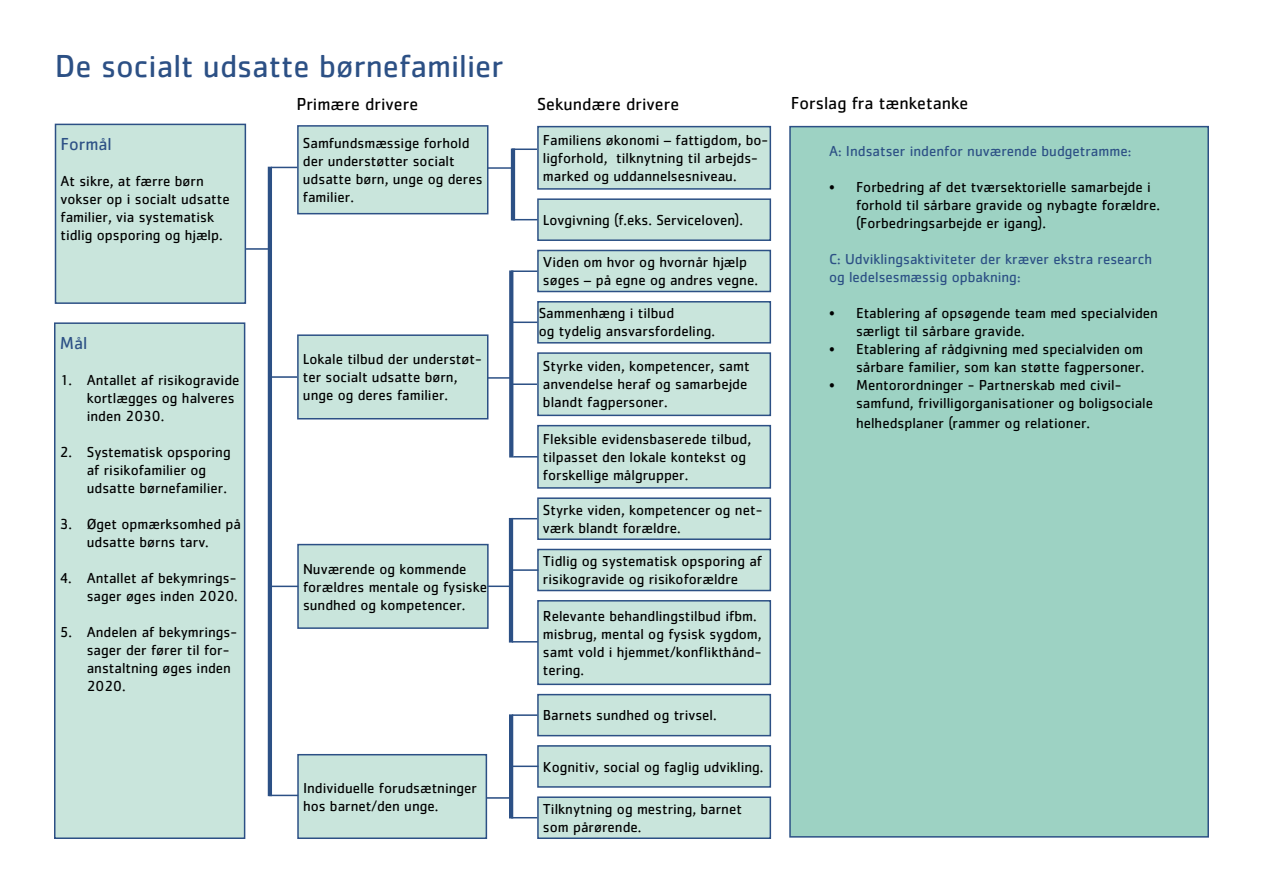
<style>
.page{position:relative;width:1263px;height:893px;background:#fff}
.page>*{position:absolute;margin:0;border:0;box-sizing:border-box;transform-origin:0 0}
.t1{font:33px "Cachet Std";color:#2c5085}
.t2{font:18px "Cachet Std";color:#000}
.t3{font:18px "Cachet Std";color:#2c5085}
.t4{font:15px/18px "Cachet Std";color:#000}
.t5{font:15px/18px "Cachet Std";color:#2c5085}
</style>
<div class="page">
<div style="left:790px;top:127px;width:418px;height:710px;background:#9dd2c3"></div>
<div style="left:789px;top:126px;width:420px;height:712px;border:2px solid #2c5085"></div>
<div style="left:56px;top:124px;width:189px;height:179px;background:#c9e5dc"></div>
<div style="left:55px;top:124px;width:191px;height:180px;border:2px solid #2c5085"></div>
<div style="left:55px;top:323px;width:190px;height:515px;background:#c9e5dc"></div>
<div style="left:54px;top:322px;width:191px;height:517px;border:2px solid #2c5085"></div>
<div style="left:298px;top:126px;width:190px;height:88px;background:#c9e5dc"></div>
<div style="left:297px;top:125px;width:191px;height:89px;border:2px solid #2c5085"></div>
<div style="left:298px;top:335px;width:190px;height:84px;background:#c9e5dc"></div>
<div style="left:297px;top:334px;width:191px;height:85px;border:2px solid #2c5085"></div>
<div style="left:298px;top:755px;width:188px;height:83px;background:#c9e5dc"></div>
<div style="left:297px;top:754px;width:190px;height:85px;border:2px solid #2c5085"></div>
<div style="left:538px;top:353px;width:232px;height:62px;background:#c9e5dc"></div>
<div style="left:537px;top:352px;width:234px;height:64px;border:2px solid #2c5085"></div>
<div style="left:538px;top:549px;width:232px;height:41px;background:#c9e5dc"></div>
<div style="left:537px;top:549px;width:234px;height:42px;border:2px solid #2c5085"></div>
<div style="left:538px;top:498px;width:232px;height:41px;background:#c9e5dc"></div>
<div style="left:537px;top:497px;width:234px;height:43px;border:2px solid #2c5085"></div>
<div style="left:538px;top:601px;width:232px;height:83px;background:#c9e5dc"></div>
<div style="left:537px;top:600px;width:234px;height:85px;border:2px solid #2c5085"></div>
<div style="left:538px;top:695px;width:232px;height:41px;background:#c9e5dc"></div>
<div style="left:537px;top:694px;width:234px;height:42px;border:2px solid #2c5085"></div>
<div style="left:538px;top:746px;width:232px;height:41px;background:#c9e5dc"></div>
<div style="left:537px;top:745px;width:234px;height:43px;border:2px solid #2c5085"></div>
<div style="left:538px;top:797px;width:232px;height:41px;background:#c9e5dc"></div>
<div style="left:537px;top:796px;width:234px;height:43px;border:2px solid #2c5085"></div>
<hr style="left:511px;top:148px;width:4px;height:72px;background:#2c5085">
<svg style="left:512px;top:149px;width:25px;height:1px"></svg>
<svg style="left:513px;top:219px;width:24px;height:1px"></svg>
<hr style="left:488px;top:167px;width:24px;height:2px;background:#2c5085">
<hr style="left:268px;top:167px;width:4px;height:629px;background:#2c5085">
<svg style="left:271px;top:167px;width:26px;height:1px"></svg>
<hr style="left:246px;top:248px;width:25px;height:2px;background:#2c5085">
<svg style="left:269px;top:795px;width:29px;height:1px"></svg>
<hr style="left:271px;top:376px;width:26px;height:2px;background:#2c5085">
<div style="left:538px;top:250px;width:232px;height:41px;background:#c9e5dc"></div>
<div style="left:537px;top:250px;width:234px;height:42px;border:2px solid #2c5085"></div>
<div style="left:538px;top:199px;width:232px;height:41px;background:#c9e5dc"></div>
<div style="left:537px;top:198px;width:234px;height:43px;border:2px solid #2c5085"></div>
<div style="left:538px;top:127px;width:232px;height:62px;background:#c9e5dc"></div>
<div style="left:537px;top:126px;width:234px;height:64px;border:2px solid #2c5085"></div>
<div style="left:298px;top:545px;width:190px;height:83px;background:#c9e5dc"></div>
<div style="left:297px;top:544px;width:192px;height:85px;border:2px solid #2c5085"></div>
<svg style="left:271px;top:586px;width:27px;height:1px"></svg>
<div style="left:538px;top:302px;width:232px;height:41px;background:#c9e5dc"></div>
<div style="left:537px;top:301px;width:234px;height:43px;border:2px solid #2c5085"></div>
<div style="left:538px;top:426px;width:232px;height:62px;background:#c9e5dc"></div>
<div style="left:537px;top:425px;width:234px;height:64px;border:2px solid #2c5085"></div>
<svg style="left:509px;top:270px;width:4px;height:187px"></svg>
<svg style="left:511px;top:322px;width:26px;height:1px"></svg>
<svg style="left:513px;top:456px;width:25px;height:1px"></svg>
<hr style="left:512px;top:383px;width:25px;height:2px;background:#2c5085">
<hr style="left:487px;top:377px;width:25px;height:2px;background:#2c5085">
<svg style="left:513px;top:817px;width:24px;height:1px"></svg>
<hr style="left:486px;top:797px;width:25px;height:2px;background:#2c5085">
<hr style="left:512px;top:714px;width:25px;height:2px;background:#2c5085">
<hr style="left:509px;top:714px;width:4px;height:104px;background:#2c5085">
<hr style="left:513px;top:765px;width:25px;height:2px;background:#2c5085">
<hr style="left:511px;top:270px;width:26px;height:2px;background:#2c5085">
<hr style="left:512px;top:641px;width:26px;height:2px;background:#2c5085">
<hr style="left:488px;top:585px;width:25px;height:2px;background:#2c5085">
<svg style="left:513px;top:518px;width:24px;height:1px"></svg>
<hr style="left:509px;top:518px;width:4px;height:125px;background:#2c5085">
<hr style="left:513px;top:569px;width:25px;height:2px;background:#2c5085">
<h1 class="t1" style="left:55px;top:46px;width:450px">De socialt udsatte børnefamilier</h1>
<p class="t2" style="left:296px;top:93px;width:123px">Primære drivere</p>
<p class="t2" style="left:537px;top:94px;width:143px">Sekundære drivere</p>
<p class="t2" style="left:791px;top:93px;width:179px">Forslag fra tænketanke</p>
<p class="t3" style="left:61px;top:133px;width:53px">Formål</p>
<p class="t4" style="left:61px;top:172px;width:171px">At sikre, at færre børn vokser op i socialt udsatte familier, via systematisk tidlig opsporing og hjælp.</p>
<p class="t3" style="left:60px;top:332px;width:29px">Mål</p>
<p class="t4" style="left:87px;top:370px;width:154px;text-indent:-27px">1. Antallet af risikogravide kortlægges og halveres inden 2030.</p>
<p class="t4" style="left:87px;top:442px;width:145px;text-indent:-27px">2. Systematisk opsporing af risikofamilier og udsatte børnefamilier.</p>
<p class="t4" style="left:60px;top:514px;width:183px;text-align:center">3. Øget opmærksomhed på udsatte børns tarv.</p>
<p class="t4" style="left:60px;top:568px;width:180px;text-align:right">4. Antallet af bekymrings&shy;sager øges inden 2020.</p>
<p class="t4" style="left:87px;top:622px;width:152px;text-indent:-27px">5. Andelen af bekymrings&shy;sager der fører til for&shy;anstaltning øges inden<br>2020.</p>
<p class="t4" style="left:303px;top:134px;width:181px">Samfundsmæssige forhold der understøtter socialt udsatte børn, unge og deres familier.</p>
<p class="t4" style="left:303px;top:350px;width:180px">Lokale tilbud der understøt&shy;ter socialt udsatte børn, unge og deres familier.</p>
<p class="t4" style="left:303px;top:559px;width:186px">Nuværende og kommende forældres mentale og fysiske sundhed og kompetencer.</p>
<p class="t4" style="left:303px;top:778px;width:176px">Individuelle forudsætninger hos barnet/den unge.</p>
<p class="t4" style="left:543px;top:131px;width:227px">Familiens økonomi – fattigdom, bo&shy;ligforhold, tilknytning til arbejds&shy;marked og uddannelsesniveau.</p>
<p class="t4" style="left:543px;top:211px;width:201px">Lovgivning (f.eks. Serviceloven).</p>
<p class="t4" style="left:543px;top:253px;width:216px">Viden om hvor og hvornår hjælp søges – på egne og andres vegne.</p>
<p class="t4" style="left:539px;top:304px;width:178px">Sammenhæng i tilbud<br>og tydelig ansvarsfordeling.</p>
<p class="t4" style="left:543px;top:357px;width:208px">Styrke viden, kompetencer, samt anvendelse heraf og samarbejde blandt fagpersoner.</p>
<p class="t4" style="left:543px;top:430px;width:210px">Fleksible evidensbaserede tilbud, tilpasset den lokale kontekst og forskellige målgrupper.</p>
<p class="t4" style="left:543px;top:501px;width:221px">Styrke viden, kompetencer og net&shy;værk blandt forældre.</p>
<p class="t4" style="left:543px;top:552px;width:221px">Tidlig og systematisk opsporing af risikogravide og risikoforældre</p>
<p class="t4" style="left:543px;top:606px;width:220px">Relevante behandlingstilbud ifbm. misbrug, mental og fysisk sygdom, samt vold i hjemmet/konflikthånd&shy;tering.</p>
<p class="t4" style="left:543px;top:706px;width:175px">Barnets sundhed og trivsel.</p>
<p class="t4" style="left:543px;top:757px;width:222px">Kognitiv, social og faglig udvikling.</p>
<p class="t4" style="left:543px;top:800px;width:201px">Tilknytning og mestring, barnet som pårørende.</p>
<p class="t5" style="left:829px;top:141px;width:304px">A: Indsatser indenfor nuværende budgetramme:</p>
<p class="t4" style="left:856px;top:177px;width:305px;text-indent:-27px">• Forbedring af det tværsektorielle samarbejde i forhold til sårbare gravide og nybagte forældre. (Forbedringsarbejde er igang).</p>
<p class="t5" style="left:829px;top:249px;width:324px">C: Udviklingsaktiviteter der kræver ekstra research og ledelsesmæssig opbakning:</p>
<p class="t4" style="left:856px;top:303px;width:303px;text-indent:-27px">• Etablering af opsøgende team med specialviden særligt til sårbare gravide.</p>
<p class="t4" style="left:829px;top:339px;width:317px;text-align:right">• Etablering af rådgivning med specialviden om sårbare familier, som kan støtte fagpersoner.</p>
<p class="t4" style="left:856px;top:375px;width:299px;text-indent:-27px">• Mentorordninger - Partnerskab med civil&shy;samfund, frivilligorganisationer og boligsociale</p>
<p class="t4" style="left:856px;top:413px;width:236px">helhedsplaner (rammer og relationer.</p>
</div>
